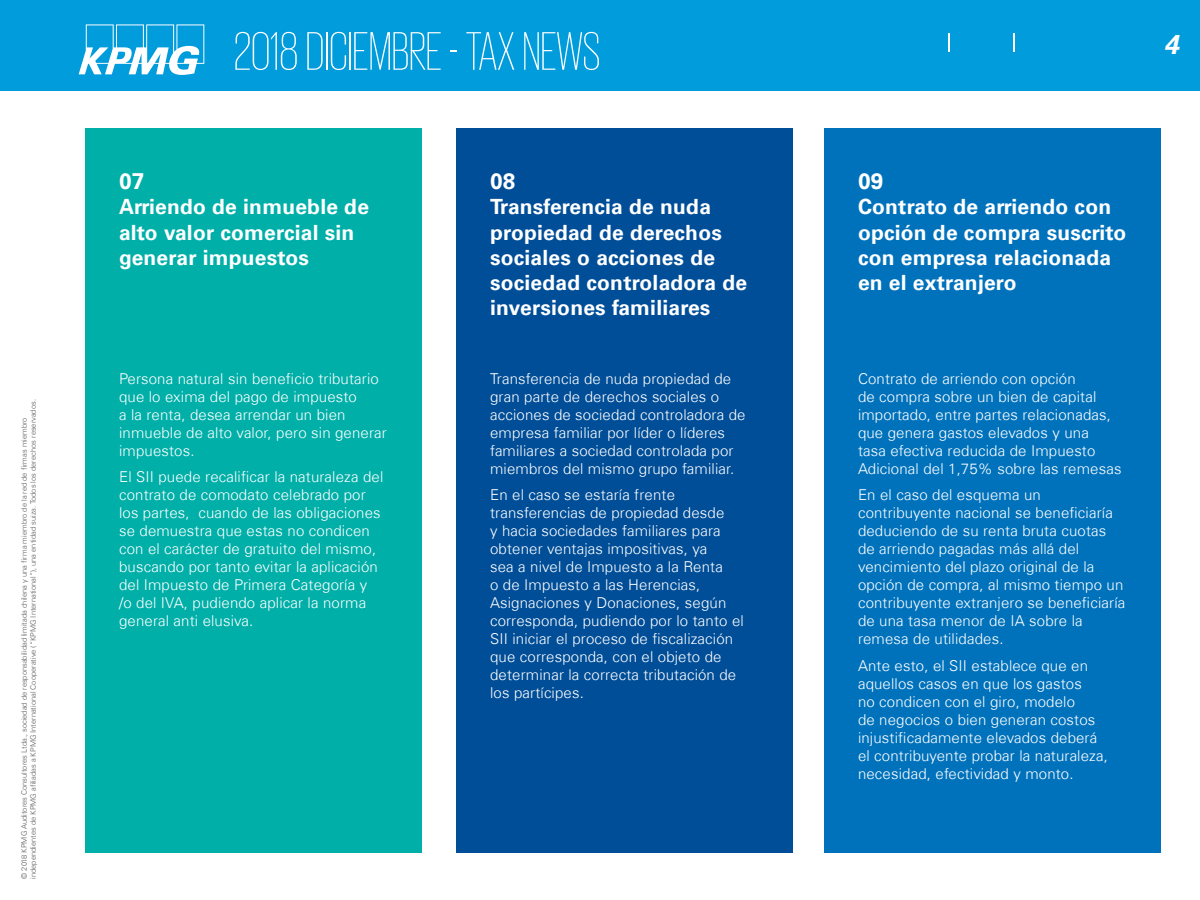
<style>
.page{position:relative;width:1200px;height:900px;background:#fff}
.page>*{position:absolute;margin:0;border:0;box-sizing:border-box;transform-origin:0 0}
.t1{font:200 55.5px "KPMG";color:#fff}
.t2{font:italic 700 27px "Universfor KPMG";color:#fff}
.t3{font:700 22.5px "Universfor KPMG";color:#fff}
.t4{font:700 21px/25.2px "Universfor KPMG";letter-spacing:.01em;color:#fff}
.t5{font:300 15px/18px "Universfor KPMG";letter-spacing:.01em;color:#fff}
.t6{font:300 7.5px/9px "Universfor KPMG";color:#58595b}
</style>
<div class="page">
<div style="left:0;top:0;width:1200px;height:91px;background:#009cdc"></div>
<svg style="left:1013px;top:33px;width:2px;height:19px"></svg>
<svg style="left:948px;top:33px;width:1px;height:19px"></svg>
<svg style="left:79px;top:24px;width:125px;height:51px"></svg>
<div style="left:85px;top:128px;width:337px;height:725px;background:#00afa8"></div>
<div style="left:456px;top:128px;width:337px;height:725px;background:#004e98"></div>
<div style="left:824px;top:128px;width:337px;height:725px;background:#0072bc"></div>
<p class="t6" style="left:20px;top:879px;width:481px;rotate:-90deg">© 2018 KPMG Auditores Consultores Ltda., sociedad de responsabilidad limitada chilena y una firma miembro de la red de firmas miembro independientes de KPMG afiliadas a KPMG International Cooperative (“KPMG International”), una entidad suiza. Todos los derechos reservados.</p>
<h1 class="t1" style="left:234px;top:25px;width:368px">2018 DICIEMBRE - TAX NEWS</h1>
<h2 class="t2" style="left:1164px;top:29px;width:17px">4</h2>
<h3 class="t3" style="left:119px;top:168px;width:27px">07</h3>
<p class="t4" style="left:119px;top:194px;width:251px">Arriendo de inmueble de alto valor comercial sin generar impuestos</p>
<p class="t5" style="left:119px;top:369px;width:261px">Persona natural sin beneficio tributario</p>
<p class="t5" style="left:119px;top:387px;width:269px">que lo exima del pago de impuesto<br>a la renta, desea arrendar un bien inmueble de alto valor, pero sin generar impuestos.</p>
<p class="t5" style="left:119px;top:468px;width:266px">El SII puede recalificar la naturaleza del</p>
<p class="t5" style="left:119px;top:486px;width:263px">contrato de comodato celebrado por los partes, cuando de las obligaciones se demuestra que estas no condicen con el carácter de gratuito del mismo, buscando por tanto evitar la aplicación del Impuesto de Primera Categoría y /o del IVA, pudiendo aplicar la norma general anti elusiva.</p>
<p class="t3" style="left:490px;top:168px;width:27px">08</p>
<p class="t4" style="left:490px;top:194px;width:259px">Transferencia de nuda propiedad de derechos sociales o acciones de sociedad controladora de inversiones familiares</p>
<p class="t5" style="left:490px;top:369px;width:257px">Transferencia de nuda propiedad de gran parte de derechos sociales o acciones de sociedad controladora de empresa familiar por líder o líderes familiares a sociedad controlada por miembros del mismo grupo familiar.</p>
<p class="t5" style="left:490px;top:486px;width:236px">En el caso se estaría frente transferencias de propiedad desde y hacia sociedades familiares para obtener ventajas impositivas, ya sea a nivel de Impuesto a la Renta</p>
<p class="t5" style="left:490px;top:576px;width:255px">o de Impuesto a las Herencias,<br>Asignaciones y Donaciones, según corresponda, pudiendo por lo tanto el</p>
<p class="t5" style="left:490px;top:630px;width:245px">SII iniciar el proceso de fiscalización</p>
<p class="t5" style="left:490px;top:648px;width:248px">que corresponda, con el objeto de determinar la correcta tributación de los partícipes.</p>
<p class="t3" style="left:858px;top:168px;width:27px">09</p>
<p class="t4" style="left:858px;top:194px;width:270px">Contrato de arriendo con opción de compra suscrito con empresa relacionada en el extranjero</p>
<p class="t5" style="left:858px;top:369px;width:265px">Contrato de arriendo con opción<br>de compra sobre un bien de capital importado, entre partes relacionadas, que genera gastos elevados y una<br>tasa efectiva reducida de Impuesto Adicional del 1,75% sobre las remesas</p>
<p class="t5" style="left:858px;top:486px;width:184px">En el caso del esquema un</p>
<p class="t5" style="left:858px;top:504px;width:256px">contribuyente nacional se beneficiaría</p>
<p class="t5" style="left:858px;top:522px;width:267px">deduciendo de su renta bruta cuotas de arriendo pagadas más allá del vencimiento del plazo original de la opción de compra, al mismo tiempo un</p>
<p class="t5" style="left:858px;top:594px;width:269px">contribuyente extranjero se beneficiaría</p>
<p class="t5" style="left:858px;top:612px;width:226px">de una tasa menor de IA sobre la remesa de utilidades.</p>
<p class="t5" style="left:858px;top:656px;width:239px">Ante esto, el SII establece que en aquellos casos en que los gastos no condicen con el giro, modelo de negocios o bien generan costos</p>
<p class="t5" style="left:858px;top:728px;width:241px">injustificadamente elevados deberá</p>
<p class="t5" style="left:858px;top:746px;width:251px">el contribuyente probar la naturaleza, necesidad, efectividad y monto.</p>
</div>
